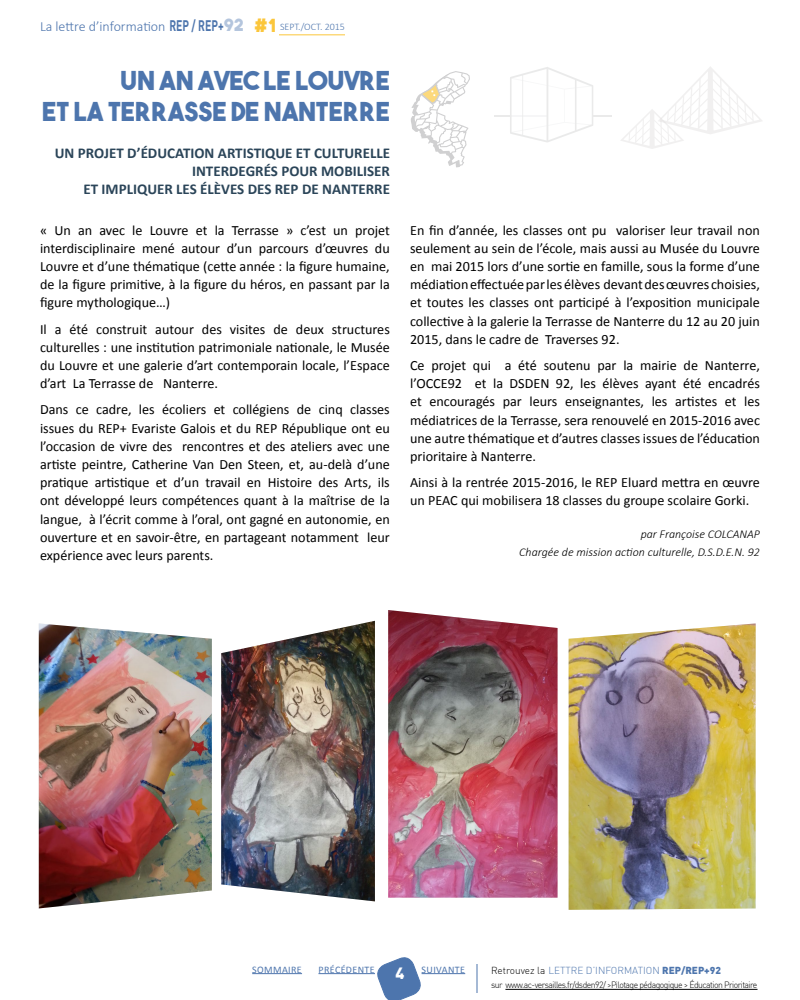
<style>
.page{position:relative;width:800px;height:1000px;background:#fff}
.page>*{position:absolute;margin:0;border:0;box-sizing:border-box;transform-origin:0 0}
.t1{font:26px/31.2px "The Bold Font";color:#4d75ad;text-align:right}
.t2{font:900 16px "DIN";color:#fff}
.t3{font:700 15px/18px "Calibri";color:#2b4559;text-align:right}
.t4{font:14.1px/18.2px "Calibri";color:#000;text-align:justify}
.t5{font:300 14px "Calibri";color:#4d75ad}
.t6{font:italic 300 12px/18.2px "Calibri";color:#000;text-align:right}
.t7{font:300 10px "DIN";color:#4d75ad}
.t8{font:10px "Calibri";letter-spacing:.04em;color:#4d75ad}
.t9{font:300 9px "DIN";letter-spacing:-.06em;color:#000;scale:.96 1}
.s1{font-family:"DIN";font-weight:700;font-size:15px}
.s2{font-family:"The Bold Font";font-weight:400;font-size:17px;color:#b4c5dd}
.s3{font-family:"The Bold Font";font-weight:400;font-size:18px;color:#fbc63b}
.s4{font-size:10px}
.s5{color:#000}
.s6{font-weight:900}
</style>
<div class="page">
<svg style="left:377px;top:957px;width:46px;height:43px"></svg>
<hr style="left:505px;top:989px;width:253px;height:1px;background:#000">
<hr style="left:252px;top:973px;width:50px;height:1px;background:#4d75ad">
<hr style="left:422px;top:973px;width:43px;height:1px;background:#4d75ad">
<hr style="left:318px;top:973px;width:57px;height:1px;background:#4d75ad">
<hr style="left:476px;top:964px;width:2px;height:29px;background:#4d75ad">
<img style="left:221px;top:621px;width:154px;height:280px">
<img style="left:388px;top:610px;width:170px;height:288px">
<img style="left:569px;top:623px;width:187px;height:287px">
<img style="left:39px;top:623px;width:173px;height:285px">
<svg style="left:621px;top:67px;width:141px;height:82px"></svg>
<svg style="left:411px;top:71px;width:59px;height:96px"></svg>
<svg style="left:494px;top:67px;width:118px;height:75px"></svg>
<hr style="left:279px;top:35px;width:66px;height:1px;background:#fbc63b">
<p class="t5" style="left:40px;top:18px;width:307px">La lettre d’information <span class="s1">REP / REP+</span><span class="s2">92</span> <span class="s3">#1</span> <span class="s4">SEPT./OCT. 2015</span></p>
<h1 class="t1" style="left:42px;top:63px;width:349px">UN AN AVEC LE LOUVRE<br>ET LA TERRASSE DE NANTERRE</h1>
<p class="t3" style="left:55px;top:144px;width:337px">UN PROJET D’ÉDUCATION ARTISTIQUE ET CULTURELLE<br>INTERDEGRÉS POUR MOBILISER<br>ET IMPLIQUER LES ÉLÈVES DES REP DE NANTERRE</p>
<p class="t4" style="left:40px;top:221px;width:351px">« Un an avec le Louvre et la Terrasse » c’est un projet interdisciplinaire mené autour d’un parcours d’œuvres du Louvre et d’une thématique (cette année : la figure humaine, de la figure primitive, à la figure du héros, en passant par la figure mythologique…)</p>
<p class="t4" style="left:40px;top:320px;width:351px">Il a été construit autour des visites de deux structures culturelles : une institution patrimoniale nationale, le Musée du Louvre et une galerie d’art contemporain locale, l’Espace d’art La Terrasse de Nanterre.</p>
<p class="t4" style="left:40px;top:401px;width:351px">Dans ce cadre, les écoliers et collégiens de cinq classes issues du REP+ Evariste Galois et du REP République ont eu l’occasion de vivre des rencontres et des ateliers avec une artiste peintre, Catherine Van Den Steen, et, au-delà d’une pratique artistique et d’un travail en Histoire des Arts, ils ont développé leurs compétences quant à la maîtrise de la langue, à l’écrit comme à l’oral, ont gagné en autonomie, en ouverture et en savoir-être, en partageant notamment leur expérience avec leurs parents.</p>
<p class="t4" style="left:410px;top:221px;width:351px">En fin d’année, les classes ont pu valoriser leur travail non seulement au sein de l’école, mais aussi au Musée du Louvre en mai 2015 lors d’une sortie en famille, sous la forme d’une médiation effectuée par les élèves devant des œuvres choisies, et toutes les classes ont participé à l’exposition municipale collective à la galerie la Terrasse de Nanterre du 12 au 20 juin 2015, dans le cadre de Traverses 92.</p>
<p class="t4" style="left:410px;top:356px;width:351px">Ce projet qui a été soutenu par la mairie de Nanterre, l’OCCE92 et la DSDEN 92, les élèves ayant été encadrés et encouragés par leurs enseignantes, les artistes et les médiatrices de la Terrasse, sera renouvelé en 2015-2016 avec une autre thématique et d’autres classes issues de l’éducation prioritaire à Nanterre.</p>
<p class="t4" style="left:410px;top:473px;width:351px">Ainsi à la rentrée 2015-2016, le REP Eluard mettra en œuvre un PEAC qui mobilisera 18 classes du groupe scolaire Gorki.</p>
<p class="t6" style="left:519px;top:524px;width:242px">par Françoise COLCANAP<br>Chargée de mission action culturelle, D.S.D.E.N. 92</p>
<p class="t8" style="left:252px;top:963px;width:51px">sommaire</p>
<p class="t8" style="left:318px;top:963px;width:58px">précédente</p>
<p class="t8" style="left:422px;top:963px;width:45px">suivante</p>
<p class="t2" style="left:396px;top:963px;width:10px">4</p>
<p class="t7" style="left:491px;top:964px;width:232px"><span class="s5">Retrouvez la</span> LETTRE D’INFORMATION <span class="s6">REP/REP+92</span></p>
<p class="t9" style="left:491px;top:979px;width:279px">sur www.ac-versailles.fr/dsden92/ &gt;Pilotage pédagogique &gt; Éducation Prioritaire</p>
</div>
